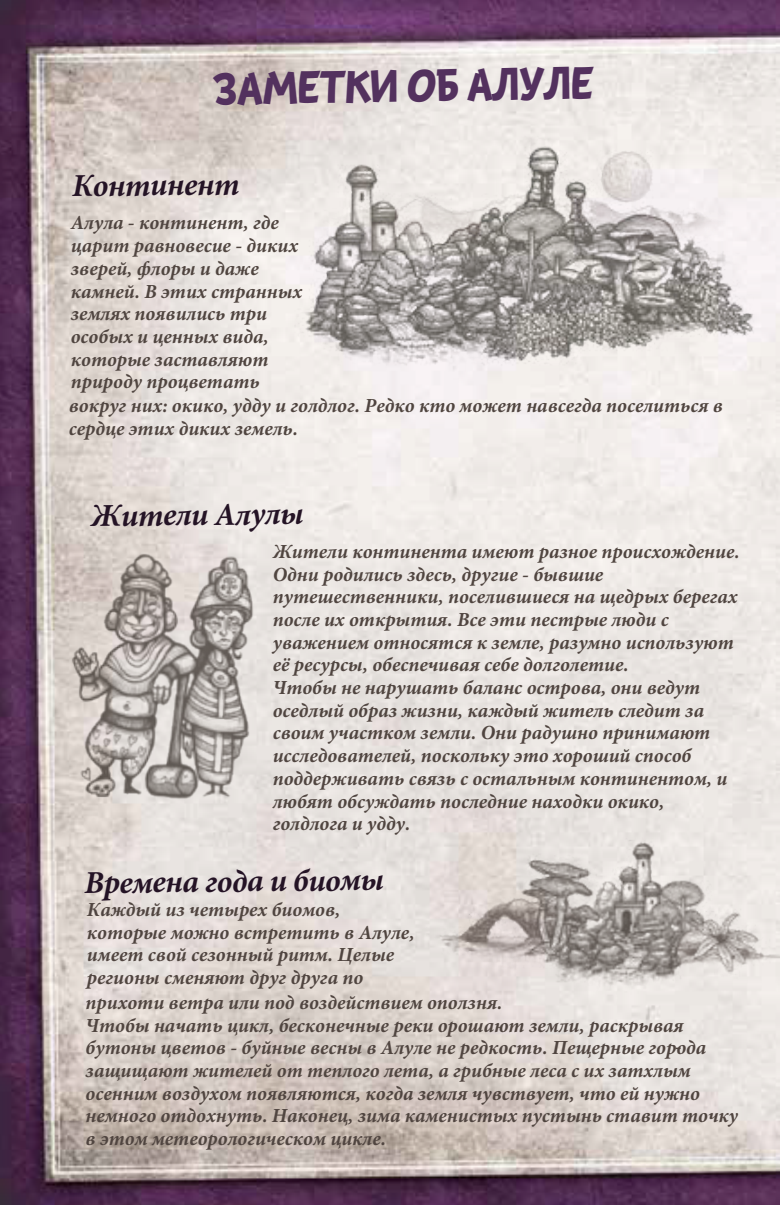
<style>
.page{position:relative;width:780px;height:1205px;background:#fff}
.page>*{position:absolute;margin:0;border:0;box-sizing:border-box;transform-origin:0 0}
.t1{font:700 45px "Dereza";color:#53315e}
.t2{font:45px "themoment";color:#53315e}
.t3{font:italic 700 32px "Minion Pro";color:#241325}
.t4{font:italic 700 20px/22.8px "Minion Pro";color:#504540}
</style>
<div class="page">
<img style="left:0;top:0;width:780px;height:1205px">
<div style="left:759px;top:796px;width:21px;height:313px;background:#ebe7e3"></div>
<img style="left:420px;top:815px;width:360px;height:187px">
<img style="left:63px;top:543px;width:206px;height:271px">
<img style="left:251px;top:78px;width:515px;height:304px">
<svg style="left:675px;top:1047px;width:6px;height:2px"></svg>
<h1 class="t1" style="left:212px;top:61px;width:383px;rotate:-1deg">ЗАМЕТКИ ОБ АЛУЛЕ</h1>
<h1 class="t2" style="left:305px;top:60px;width:312px;rotate:-1deg">Notes on Alula</h1>
<h2 class="t3" style="left:71px;top:164px;width:169px;rotate:-1deg">Континент</h2>
<p class="t4" style="left:69px;top:211px;width:655px">Алула - континент, где<br>царит равновесие - диких<br>зверей, флоры и даже<br>камней. В этих странных<br>землях появились три<br>особых и ценных вида,<br>которые заставляют<br>природу процветать<br>вокруг них: окико, удду и голдлог. Редко кто может навсегда поселиться в сердце этих диких земель.</p>
<h2 class="t3" style="left:90px;top:494px;width:214px;rotate:-1deg">Жители Алулы</h2>
<p class="t4" style="left:273px;top:540px;width:468px">Жители континента имеют разное происхождение.<br>Одни родились здесь, другие - бывшие путешественники, поселившиеся на щедрых берегах после их открытия. Все эти пестрые люди с уважением относятся к земле, разумно используют её ресурсы, обеспечивая себе долголетие.<br>Чтобы не нарушать баланс острова, они ведут оседлый образ жизни, каждый житель следит за своим участком земли. Они радушно принимают исследователей, поскольку это хороший способ поддерживать связь с остальным континентом, и любят обсуждать последние находки окико, голдлога и удду.</p>
<h2 class="t3" style="left:84px;top:861px;width:301px;rotate:-1deg">Времена года и биомы</h2>
<p class="t4" style="left:87px;top:898px;width:329px">Каждый из четырех биомов, которые можно встретить в Алуле, имеет свой сезонный ритм. Целые регионы сменяют друг друга по</p>
<p class="t4" style="left:86px;top:991px;width:654px">прихоти ветра или под воздействием оползня.<br>Чтобы начать цикл, бесконечные реки орошают земли, раскрывая бутоны цветов - буйные весны в Алуле не редкость. Пещерные города защищают жителей от теплого лета, а грибные леса с их затхлым осенним воздухом появляются, когда земля чувствует, что ей нужно немного отдохнуть. Наконец, зима каменистых пустынь ставит точку в этом метеорологическом цикле.</p>
</div>
